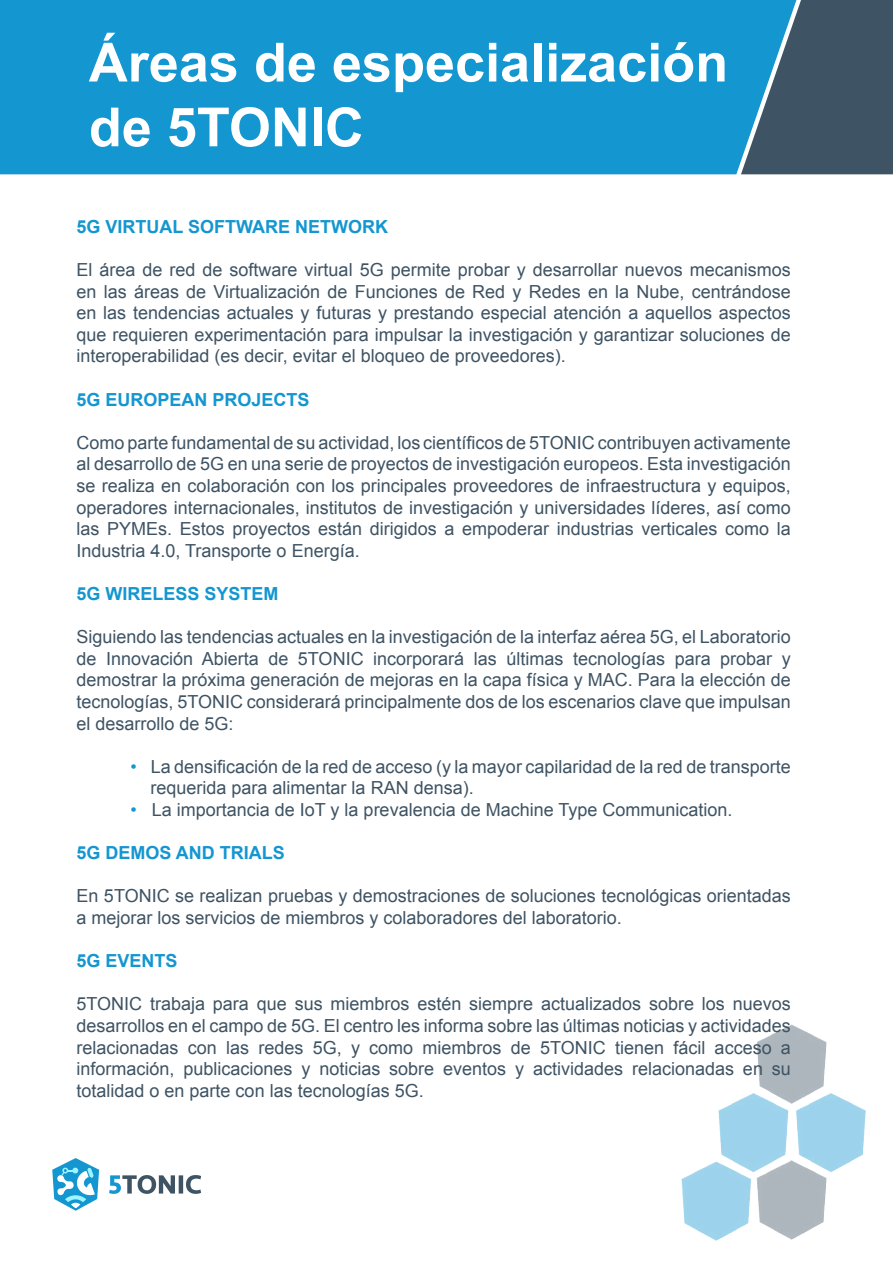
<style>
.page{position:relative;width:893px;height:1263px;background:#fff}
.page>*{position:absolute;margin:0;border:0;box-sizing:border-box;transform-origin:0 0}
.t1{font:700 54px/64.8px "Arial";color:#fff}
.t2{font:18px/21.6px "Arial";color:#3e5363;text-align:justify}
.t3{font:700 18px "Arial";color:#1496d1}
.s1{color:#1496d1}
</style>
<div class="page">
<img style="left:682px;top:1025px;width:184px;height:216px">
<svg style="left:109px;top:1175px;width:92px;height:19px"></svg>
<svg style="left:52px;top:1158px;width:47px;height:53px"></svg>
<div style="left:0;top:0;width:741px;height:174px;background:#1496d1"></div>
<svg style="left:741px;top:0;width:152px;height:174px;background:#3c637a"></svg>
<h1 class="t1" style="left:89px;top:32px;width:641px">Áreas de especialización de 5TONIC</h1>
<p class="t3" style="left:77px;top:215px;width:313px">5G VIRTUAL SOFTWARE NETWORK</p>
<p class="t2" style="left:77px;top:259px;width:716px">El área de red de software virtual 5G permite probar y desarrollar nuevos mecanismos en las áreas de Virtualización de Funciones de Red y Redes en la Nube, centrándose en las tendencias actuales y futuras y prestando especial atención a aquellos aspectos que requieren experimentación para impulsar la investigación y garantizar soluciones de interoperabilidad (es decir, evitar el bloqueo de proveedores).</p>
<p class="t3" style="left:77px;top:387px;width:235px">5G EUROPEAN PROJECTS</p>
<p class="t2" style="left:77px;top:432px;width:716px">Como parte fundamental de su actividad, los científicos de 5TONIC contribuyen activamente al desarrollo de 5G en una serie de proyectos de investigación europeos. Esta investigación se realiza en colaboración con los principales proveedores de infraestructura y equipos, operadores internacionales, institutos de investigación y universidades líderes, así como las PYMEs. Estos proyectos están dirigidos a empoderar industrias verticales como la Industria 4.0, Transporte o Energía.</p>
<p class="t3" style="left:77px;top:582px;width:204px">5G WIRELESS SYSTEM</p>
<p class="t2" style="left:77px;top:626px;width:716px">Siguiendo las tendencias actuales en la investigación de la interfaz aérea 5G, el Laboratorio de Innovación Abierta de 5TONIC incorporará las últimas tecnologías para probar y demostrar la próxima generación de mejoras en la capa física y MAC. Para la elección de tecnologías, 5TONIC considerará principalmente dos de los escenarios clave que impulsan el desarrollo de 5G:</p>
<p class="t2" style="left:151px;top:756px;width:642px;text-indent:-20px"><span class="s1">•</span> La densificación de la red de acceso (y la mayor capilaridad de la red de transporte requerida para alimentar la RAN densa).</p>
<p class="t2" style="left:131px;top:799px;width:603px"><span class="s1">•</span> La importancia de IoT y la prevalencia de Machine Type Communication.</p>
<p class="t3" style="left:77px;top:841px;width:210px">5G DEMOS AND TRIALS</p>
<p class="t2" style="left:77px;top:885px;width:716px">En 5TONIC se realizan pruebas y demostraciones de soluciones tecnológicas orientadas a mejorar los servicios de miembros y colaboradores del laboratorio.</p>
<p class="t3" style="left:77px;top:949px;width:103px">5G EVENTS</p>
<p class="t2" style="left:77px;top:993px;width:716px">5TONIC trabaja para que sus miembros estén siempre actualizados sobre los nuevos desarrollos en el campo de 5G. El centro les informa sobre las últimas noticias y actividades relacionadas con las redes 5G, y como miembros de 5TONIC tienen fácil acceso a información, publicaciones y noticias sobre eventos y actividades relacionadas en su totalidad o en parte con las tecnologías 5G.</p>
</div>
